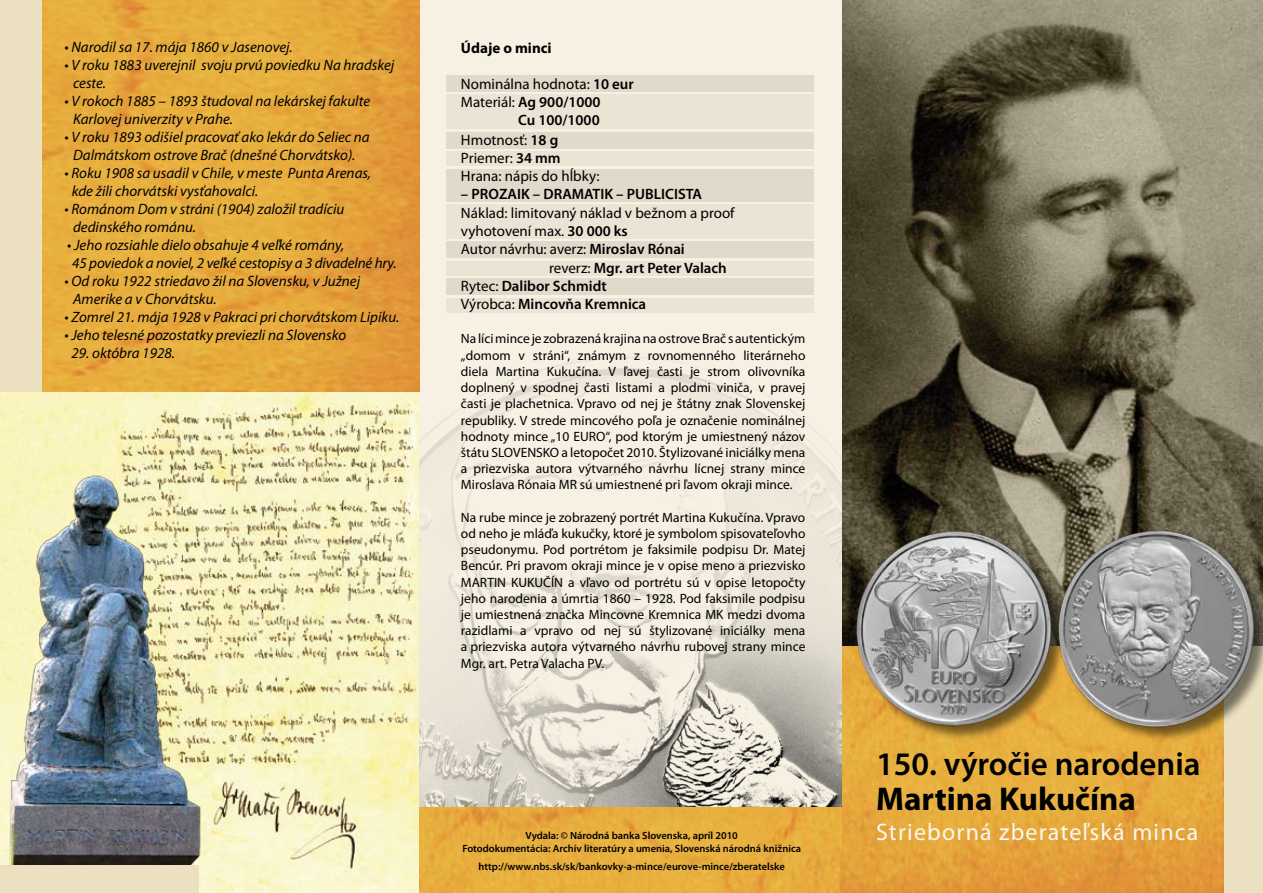
<style>
.page{position:relative;width:1263px;height:893px;background:#fff}
.page>*{position:absolute;margin:0;border:0;box-sizing:border-box;transform-origin:0 0}
.t1{font:600 33px "Myriad Pro";color:#000}
.t2{font:700 33px "Myriad Pro";color:#000}
.t3{font:24px "Myriad Pro";letter-spacing:.05em;color:#faf7ef}
.t4{font:italic 15px/18px "Myriad Pro";color:#000}
.t5{font:15px/18.3px "Myriad Pro";color:#000}
.t6{font:600 15px "Myriad Pro";color:#000}
.t7{font:700 15px "Myriad Pro";color:#000}
.t8{font:13.5px/16.2px "Myriad Pro";color:#000;text-align:justify}
.t9{font:600 10.5px/12.6px "Myriad Pro";color:#000;text-align:center}
.s1{font-weight:600}
.s2{font-weight:400}
</style>
<div class="page">
<img style="left:842px;top:0;width:421px;height:646px">
<img style="left:842px;top:646px;width:382px;height:247px">
<img style="left:0;top:391px;width:420px;height:502px">
<div style="left:1224px;top:646px;width:39px;height:247px;background:#ebe0bf"></div>
<div style="left:0;top:0;width:43px;height:391px;background:#ebe0bf"></div>
<div style="left:420px;top:0;width:422px;height:808px;background:#f7f1e3"></div>
<div style="left:446px;top:76px;width:368px;height:16px;background:#e1d9c9"></div>
<div style="left:446px;top:132px;width:368px;height:16px;background:#e1d9c9"></div>
<div style="left:446px;top:169px;width:368px;height:32px;background:#e1d9c9"></div>
<div style="left:446px;top:241px;width:368px;height:17px;background:#e1d9c9"></div>
<div style="left:446px;top:278px;width:368px;height:17px;background:#e1d9c9"></div>
<div style="left:446px;top:94px;width:368px;height:35px;background:#ebe4d5"></div>
<div style="left:446px;top:151px;width:368px;height:15px;background:#ebe4d5"></div>
<div style="left:446px;top:261px;width:368px;height:15px;background:#ebe4d5"></div>
<div style="left:446px;top:298px;width:368px;height:15px;background:#ebe4d5"></div>
<div style="left:446px;top:204px;width:368px;height:34px;background:#ebe4d5"></div>
<div style="left:857px;top:531px;width:227px;height:227px;background:#000;opacity:.5"></div>
<img style="left:851px;top:527px;width:200px;height:204px">
<div style="left:1058px;top:530px;width:205px;height:231px;background:#000;opacity:.5"></div>
<img style="left:1051px;top:526px;width:206px;height:208px">
<img style="left:0;top:467px;width:221px;height:402px">
<div style="left:0;top:865px;width:198px;height:28px;background:#ebe0bf"></div>
<img style="left:43px;top:0;width:377px;height:391px">
<img style="left:420px;top:357px;width:422px;height:536px">
<p class="t4" style="left:65px;top:38px;width:230px">• Narodil sa 17. mája 1860 v Jasenovej.</p>
<p class="t4" style="left:73px;top:56px;width:323px;text-indent:-9px">• V roku 1883 uverejnil svoju prvú poviedku Na hradskej ceste.</p>
<p class="t4" style="left:73px;top:92px;width:299px;text-indent:-9px">• V rokoch 1885 – 1893 študoval na lekárskej fakulte<br>Karlovej univerzity v Prahe.</p>
<p class="t4" style="left:65px;top:128px;width:307px;text-align:center">• V roku 1893 odišiel pracovať ako lekár do Seliec na<br>Dalmátskom ostrove Brač (dnešné Chorvátsko).</p>
<p class="t4" style="left:72px;top:164px;width:301px;text-indent:-7px">• Roku 1908 sa usadil v Chile, v meste Punta Arenas, kde žili chorvátski vysťahovalci.</p>
<p class="t4" style="left:73px;top:200px;width:273px;text-indent:-9px">• Románom Dom v stráni (1904) založil tradíciu dedinského románu.</p>
<p class="t4" style="left:72px;top:236px;width:326px;text-indent:-5px">• Jeho rozsiahle dielo obsahuje 4 veľké romány,<br>45 poviedok a noviel, 2 veľké cestopisy a 3 divadelné hry.</p>
<p class="t4" style="left:73px;top:272px;width:289px;text-indent:-9px">• Od roku 1922 striedavo žil na Slovensku, v Južnej<br>Amerike a v Chorvátsku.</p>
<p class="t4" style="left:65px;top:308px;width:336px">• Zomrel 21. mája 1928 v Pakraci pri chorvátskom Lipiku.</p>
<p class="t4" style="left:65px;top:326px;width:283px">• Jeho telesné pozostatky previezli na Slovensko</p>
<p class="t4" style="left:72px;top:344px;width:105px">29. októbra 1928.</p>
<p class="t7" style="left:461px;top:38px;width:92px">Údaje o minci</p>
<p class="t5" style="left:461px;top:75px;width:174px">Nominálna hodnota: <span class="s1">10 eur</span></p>
<p class="t6" style="left:461px;top:92px;width:141px"><span class="s2">Materiál:</span> Ag 900/1000</p>
<p class="t6" style="left:518px;top:110px;width:83px">Cu 100/1000</p>
<p class="t5" style="left:461px;top:130px;width:140px">Hmotnosť: <span class="s1">18 g<br></span>Priemer: <span class="s1">34 mm<br></span>Hrana: nápis do hĺbky:</p>
<p class="t6" style="left:461px;top:185px;width:243px">– PROZAIK – DRAMATIK – PUBLICISTA</p>
<p class="t5" style="left:461px;top:203px;width:275px">Náklad: limitovaný náklad v bežnom a proof</p>
<p class="t5" style="left:461px;top:222px;width:168px">vyhotovení max. <span class="s1">30 000 ks</span></p>
<p class="t5" style="left:461px;top:240px;width:225px">Autor návrhu: averz: <span class="s1">Miroslav Rónai</span></p>
<p class="t6" style="left:549px;top:258px;width:179px"><span class="s2">reverz:</span> Mgr. art Peter Valach</p>
<p class="t6" style="left:461px;top:276px;width:147px"><span class="s2">Rytec:</span> Dalibor Schmidt</p>
<p class="t6" style="left:461px;top:295px;width:187px"><span class="s2">Výrobca:</span> Mincovňa Kremnica</p>
<p class="t8" style="left:461px;top:331px;width:346px">Na líci mince je zobrazená krajina na ostrove Brač s autentickým „domom v stráni“, známym z rovnomenného literárneho diela Martina Kukučína. V ľavej časti je strom olivovníka doplnený v spodnej časti listami a plodmi viniča, v pravej časti je plachetnica. Vpravo od nej je štátny znak Slovenskej republiky. V strede mincového poľa je označenie nominálnej hodnoty mince „10 EURO“, pod ktorým je umiestnený názov štátu SLOVENSKO a letopočet 2010. Štylizované iniciálky mena a priezviska autora výtvarného návrhu lícnej strany mince Miroslava Rónaia MR sú umiestnené pri ľavom okraji mince.</p>
<p class="t8" style="left:461px;top:509px;width:346px">Na rube mince je zobrazený portrét Martina Kukučína. Vpravo od neho je mláďa kukučky, ktoré je symbolom spisovateľovho pseudonymu. Pod portrétom je faksimile podpisu Dr. Matej Bencúr. Pri pravom okraji mince je v opise meno a priezvisko MARTIN KUKUČÍN a vľavo od portrétu sú v opise letopočty jeho narodenia a úmrtia 1860 – 1928. Pod faksimile podpisu je umiestnená značka Mincovne Kremnica MK medzi dvoma razidlami a vpravo od nej sú štylizované iniciálky mena a priezviska autora výtvarného návrhu rubovej strany mince Mgr. art. Petra Valacha PV.</p>
<p class="t9" style="left:462px;top:829px;width:340px">Vydala: © Národná banka Slovenska, apríl 2010<br>Fotodokumentácia: Archív literatúry a umenia, Slovenská národná knižnica</p>
<p class="t9" style="left:478px;top:860px;width:308px">http://www.nbs.sk/sk/bankovky-a-mince/eurove-mince/zberatelske</p>
<h1 class="t1" style="left:876px;top:743px;width:326px">150. výročie narodenia</h1>
<h1 class="t2" style="left:876px;top:777px;width:261px">Martina Kukučína</h1>
<h2 class="t3" style="left:876px;top:817px;width:324px">Strieborná zberateľská minca</h2>
</div>
